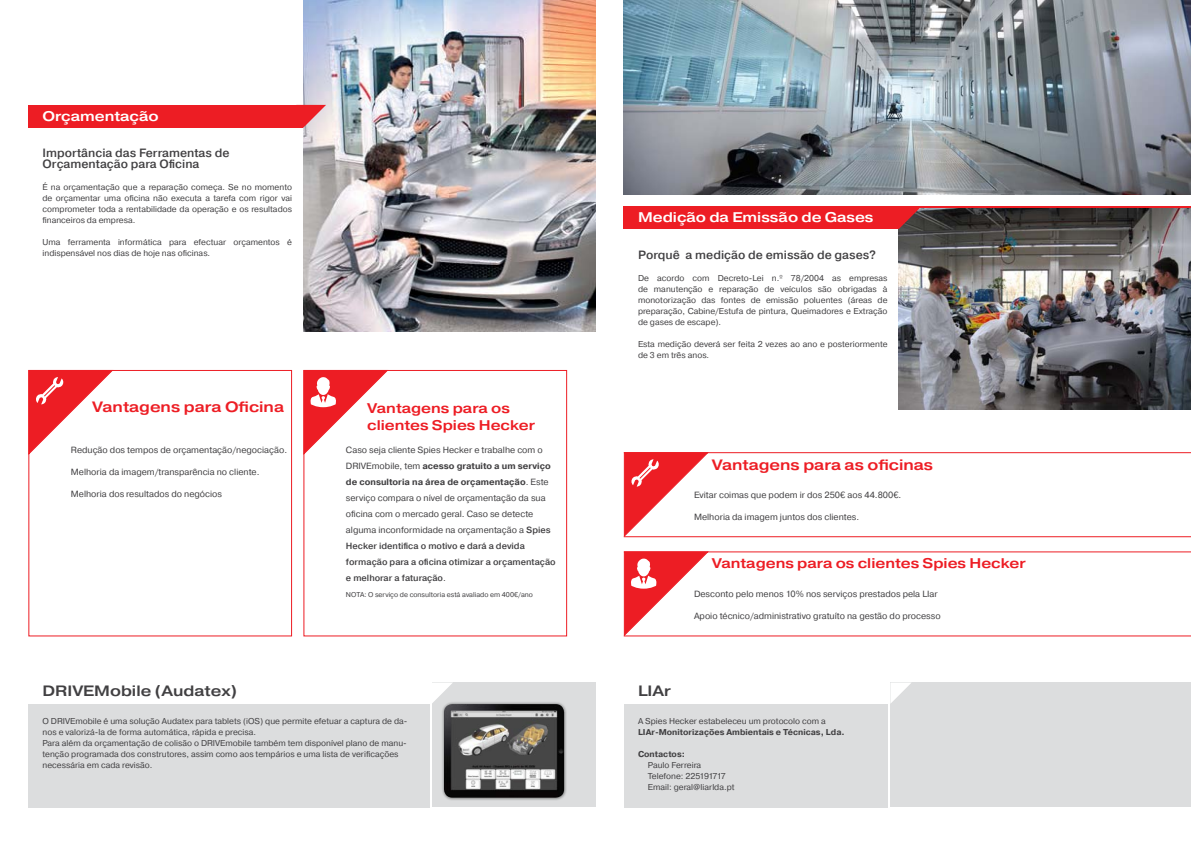
<style>
.page{position:relative;width:1191px;height:842px;background:#fff}
.page>*{position:absolute;margin:0;border:0;box-sizing:border-box;transform-origin:0 0}
.t1{font:500 expanded 15px "Spies Hecker Pragmatica";color:#ed1d24}
.t2{font:500 expanded 15px "Spies Hecker Pragmatica";color:#414042}
.t3{font:500 expanded 14px/17px "Spies Hecker Pragmatica";color:#ed1d24}
.t4{font:500 expanded 14px "Spies Hecker Pragmatica";color:#fff}
.t5{font:500 12px/11px "Spies Hecker Pragmatica";color:#414042}
.t6{font:9px/16px "Spies Hecker Pragmatica";color:#414042}
.t7{font:8.5px/11px "Spies Hecker Pragmatica";color:#414042}
.t8{font:700 8.5px "Spies Hecker Pragmatica";color:#414042}
.t9{font:7px "Spies Hecker Pragmatica";color:#414042}
.s1{font-weight:700}
.s2{font-weight:500}
</style>
<div class="page">
<div style="left:303px;top:370px;width:264px;height:266px;border:1px solid #ed1d24"></div>
<div style="left:28px;top:370px;width:264px;height:266px;border:1px solid #ed1d24"></div>
<div style="left:28px;top:105px;width:567px;height:23px;background:#ed1d24"></div>
<div style="left:28px;top:704px;width:401px;height:103px;background:#dcddde"></div>
<div style="left:432px;top:682px;width:163px;height:125px;background:#dcddde"></div>
<svg style="left:432px;top:682px;width:21px;height:21px"></svg>
<div style="left:441px;top:701px;width:126px;height:100px;background:#000;opacity:.5"></div>
<img style="left:444px;top:704px;width:120px;height:94px">
<img style="left:303px;top:0;width:292px;height:332px">
<svg style="left:303px;top:105px;width:23px;height:23px"></svg>
<svg style="left:28px;top:369px;width:86px;height:87px"></svg>
<svg style="left:303px;top:369px;width:86px;height:87px"></svg>
<div style="left:624px;top:206px;width:567px;height:23px;background:#ed1d24"></div>
<img style="left:899px;top:208px;width:292px;height:202px">
<div style="left:624px;top:704px;width:263px;height:103px;background:#dcddde"></div>
<div style="left:890px;top:682px;width:301px;height:125px;background:#dcddde"></div>
<hr style="left:624px;top:452px;width:567px;height:1px;background:#ed1d24">
<hr style="left:624px;top:536px;width:567px;height:1px;background:#ed1d24">
<hr style="left:624px;top:551px;width:567px;height:1px;background:#ed1d24">
<hr style="left:624px;top:635px;width:567px;height:1px;background:#ed1d24">
<svg style="left:890px;top:682px;width:21px;height:21px"></svg>
<img style="left:624px;top:0;width:567px;height:195px">
<svg style="left:898px;top:208px;width:23px;height:21px"></svg>
<svg style="left:623px;top:452px;width:86px;height:86px"></svg>
<svg style="left:623px;top:551px;width:86px;height:86px"></svg>
<h2 class="t4" style="left:43px;top:108px;width:118px">Orçamentação</h2>
<h3 class="t5" style="left:43px;top:147px;width:189px">Importância das Ferramentas de<br>Orçamentação para Oficina</h3>
<p class="t7" style="left:43px;top:182px;width:251px;text-align:justify">É na orçamentação que a reparação começa. Se no momento de orçamentar uma oficina não executa a tarefa com rigor vai comprometer toda a rentabilidade da operação e os resultados financeiros da empresa.</p>
<p class="t7" style="left:43px;top:237px;width:251px">Uma ferramenta informática para efectuar orçamentos é indispensável nos dias de hoje nas oficinas.</p>
<h1 class="t1" style="left:92px;top:397px;width:193px">Vantagens para Oficina</h1>
<p class="t6" style="left:71px;top:442px;width:218px">Redução dos tempos de orçamentação/negociação.</p>
<p class="t6" style="left:71px;top:464px;width:190px">Melhoria da imagem/transparência no cliente.</p>
<p class="t6" style="left:71px;top:486px;width:153px">Melhoria dos resultados do negócios</p>
<h1 class="t2" style="left:43px;top:681px;width:196px">DRIVEMobile (Audatex)</h1>
<h2 class="t3" style="left:367px;top:400px;width:169px">Vantagens para os clientes Spies Hecker</h2>
<p class="t6" style="left:346px;top:442px;width:211px">Caso seja cliente Spies Hecker e trabalhe com o DRIVEmobile, tem <span class="s1">acesso gratuito a um serviço de consultoria na área de orçamentação</span>. Este serviço compara o nível de orçamentação da sua oficina com o mercado geral. Caso se detecte alguma inconformidade na orçamentação a <span class="s2">Spies Hecker identifica o motivo e dará a devida formação para a oficina otimizar a orçamentação e melhorar a faturação</span>.</p>
<p class="t9" style="left:346px;top:590px;width:189px">NOTA: O serviço de consultoria está avaliado em 400€/ano</p>
<p class="t7" style="left:43px;top:716px;width:366px">O DRIVEmobile é uma solução Audatex para tablets (iOS) que permite efetuar a captura de da&shy;nos e valorizá-la de forma automática, rápida e precisa.<br>Para além da orçamentação de colisão o DRIVEmobile também tem disponível plano de manu&shy;tenção programada dos construtores, assim como aos tempários e uma lista de verificações necessária em cada revisão.</p>
<h2 class="t4" style="left:638px;top:209px;width:237px">Medição da Emissão de Gases</h2>
<h3 class="t5" style="left:638px;top:249px;width:240px">Porquê a medição de emissão de gases?</h3>
<p class="t7" style="left:638px;top:272px;width:251px;text-align:justify">De acordo com Decreto-Lei n.º 78/2004 as empresas de manutenção e reparação de veículos são obrigadas à monotorização das fontes de emissão poluentes (áreas de preparação, Cabine/Estufa de pintura, Queimadores e Extração de gases de escape).</p>
<p class="t7" style="left:638px;top:338px;width:251px">Esta medição deverá ser feita 2 vezes ao ano e posteriormente de 3 em três anos.</p>
<h1 class="t1" style="left:711px;top:455px;width:223px">Vantagens para as oficinas</h1>
<p class="t6" style="left:694px;top:487px;width:209px">Evitar coimas que podem ir dos 250€ aos 44.800€.</p>
<p class="t6" style="left:694px;top:509px;width:167px">Melhoria da imagem juntos dos clientes.</p>
<h2 class="t3" style="left:711px;top:555px;width:315px">Vantagens para os clientes Spies Hecker</h2>
<p class="t6" style="left:694px;top:586px;width:245px">Desconto pelo menos 10% nos serviços prestados pela LIar</p>
<p class="t6" style="left:694px;top:608px;width:248px">Apoio técnico/administrativo gratuíto na gestão do processo</p>
<h1 class="t2" style="left:638px;top:681px;width:34px">LIAr</h1>
<p class="t7" style="left:638px;top:716px;width:189px">A Spies Hecker estabeleceu um protocolo com a</p>
<p class="t8" style="left:638px;top:726px;width:208px">LIAr-Monitorizações Ambientais e Técnicas, Lda.</p>
<p class="t8" style="left:638px;top:748px;width:48px">Contactos:</p>
<p class="t7" style="left:648px;top:760px;width:88px">Paulo Ferreira<br>Telefone: 225191717<br>Email: geral@liarlda.pt</p>
</div>
